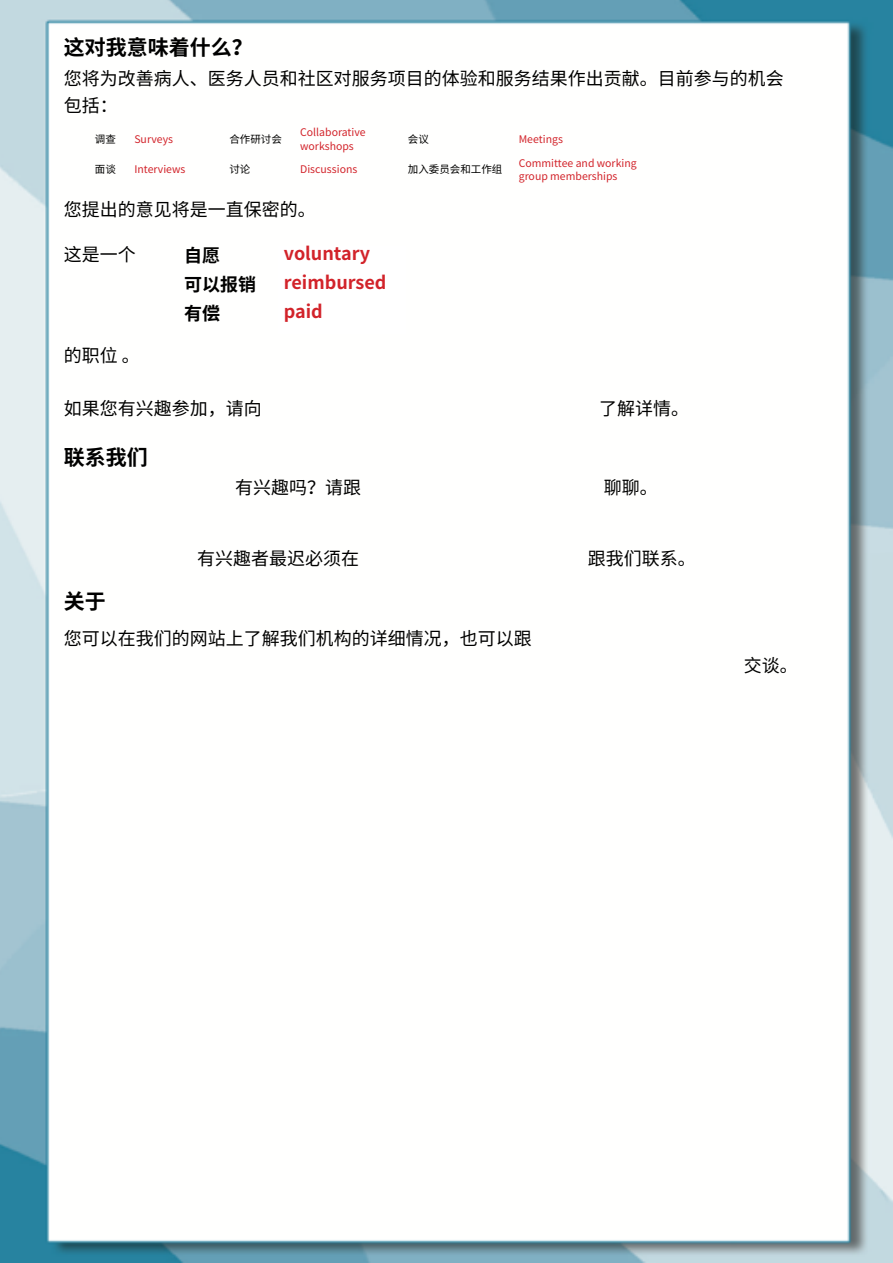
<style>
.page{position:relative;width:893px;height:1263px;background:#fff}
.page>*{position:absolute;margin:0;border:0;box-sizing:border-box;transform-origin:0 0}
.Subhead{font:700 21px "Noto Sans CJ Ksc";color:#000}
.Text{font:18px/27px "Noto Sans CJ Ksc";color:#000}
.Table_test_English{font:700 18px "Noto Sans CJ Ksc";color:#d2232a}
.Text-2{font:700 18px "Noto Sans CJ Ksc";color:#000}
.Table_test_English-2{font:10.5px/13.5px "Noto Sans CJ Ksc";color:#d2232a}
.Table_test{font:10.5px "Noto Sans CJ Ksc";color:#000}
</style>
<div class="page">
<img style="left:0;top:0;width:893px;height:1263px">
<svg style="left:278px;top:245px;width:129px;height:90px"></svg>
<p class="Subhead" style="left:64px;top:35px;width:190px">这对我意味着什么？</p>
<p class="Text" style="left:64px;top:65px;width:722px">您将为改善病人、医务人员和社区对服务项目的体验和服务结果作出贡献。目前参与的机会包括：</p>
<p class="Table_test" style="left:95px;top:133px;width:22px">调查</p>
<p class="Table_test_English-2" style="left:134px;top:133px;width:40px">Surveys</p>
<p class="Table_test" style="left:229px;top:133px;width:54px">合作研讨会</p>
<p class="Table_test_English-2" style="left:300px;top:126px;width:67px">Collaborative workshops</p>
<p class="Table_test" style="left:408px;top:133px;width:22px">会议</p>
<p class="Table_test_English-2" style="left:519px;top:133px;width:46px">Meetings</p>
<p class="Table_test" style="left:95px;top:163px;width:22px">面谈</p>
<p class="Table_test_English-2" style="left:134px;top:163px;width:53px">Interviews</p>
<p class="Table_test" style="left:229px;top:163px;width:22px">讨论</p>
<p class="Table_test_English-2" style="left:300px;top:163px;width:59px">Discussions</p>
<p class="Table_test" style="left:408px;top:163px;width:96px">加入委员会和工作组</p>
<p class="Table_test_English-2" style="left:519px;top:156px;width:119px">Committee and working group memberships</p>
<p class="Text" style="left:64px;top:197px;width:253px">您提出的意见将是一直保密的。</p>
<p class="Text" style="left:64px;top:241px;width:73px">这是一个</p>
<p class="Text-2" style="left:184px;top:246px;width:38px">自愿</p>
<p class="Table_test_English" style="left:284px;top:243px;width:88px">voluntary</p>
<p class="Text-2" style="left:184px;top:275px;width:74px">可以报销</p>
<p class="Table_test_English" style="left:284px;top:272px;width:104px">reimbursed</p>
<p class="Text-2" style="left:184px;top:304px;width:38px">有偿</p>
<p class="Table_test_English" style="left:284px;top:301px;width:41px">paid</p>
<p class="Text" style="left:64px;top:343px;width:78px">的职位 。</p>
<p class="Text" style="left:64px;top:395px;width:199px">如果您有兴趣参加，请向</p>
<p class="Text" style="left:599px;top:395px;width:91px">了解详情。</p>
<p class="Subhead" style="left:64px;top:445px;width:85px">联系我们</p>
<p class="Text" style="left:235px;top:475px;width:127px">有兴趣吗？请跟</p>
<p class="Text" style="left:604px;top:475px;width:55px">聊聊。</p>
<p class="Text" style="left:197px;top:546px;width:163px">有兴趣者最迟必须在</p>
<p class="Text" style="left:588px;top:546px;width:109px">跟我们联系。</p>
<p class="Subhead" style="left:64px;top:590px;width:43px">关于</p>
<p class="Text" style="left:64px;top:625px;width:470px">您可以在我们的网站上了解我们机构的详细情况，也可以跟</p>
<p class="Text" style="left:744px;top:652px;width:55px">交谈。</p>
</div>
